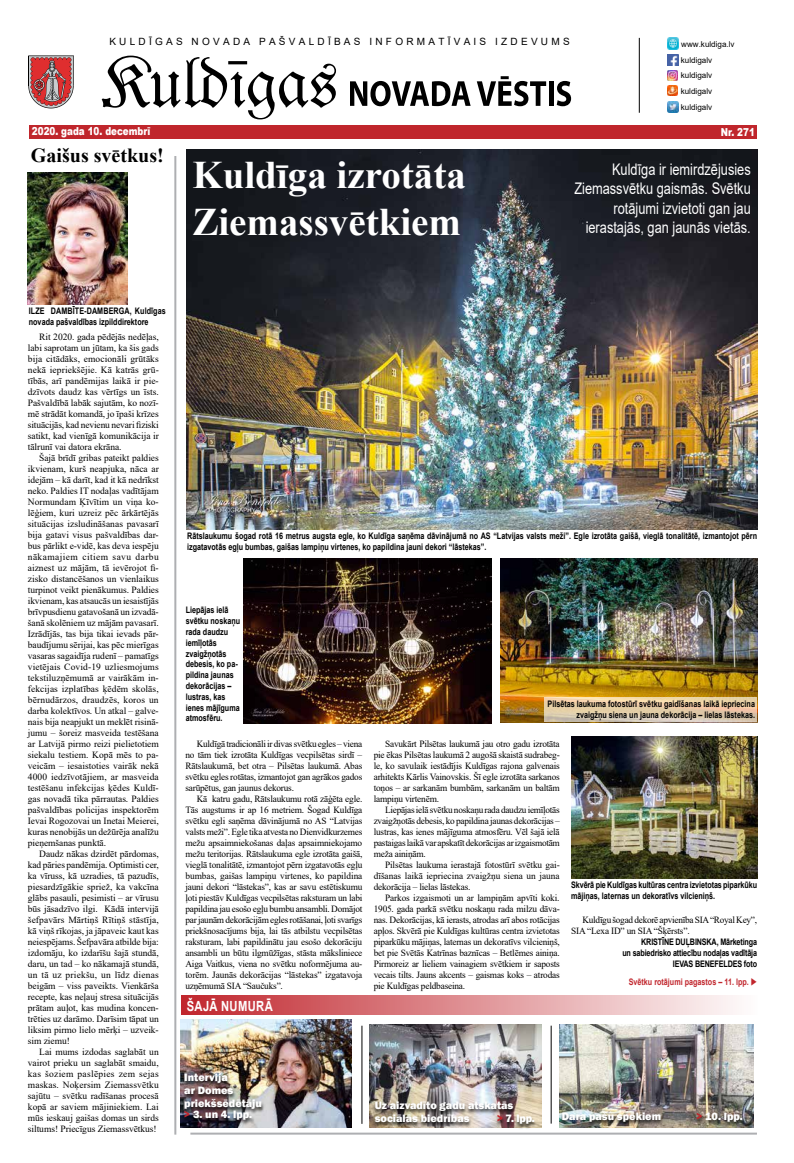
<style>
.page{position:relative;width:794px;height:1163px;background:#fff}
.page>*{position:absolute;margin:0;border:0;box-sizing:border-box;transform-origin:0 0}
.t1{font:700 39px/46.8px "Times New Roman";color:#fff}
.t2{font:700 20px "Times New Roman";color:#000}
.t3{font:16px/19.2px "Arial";color:#fff;text-align:right;scale:.8 1}
.t4{font:700 14px "Arial";letter-spacing:.035em;color:#fff;scale:.8 1}
.t5{font:800 11px/13px "Franklin Gothic";color:#fff}
.t6{font:900 11px "Arial";color:#fff;scale:.8 1}
.t7{font:10px "Arial";letter-spacing:.325em;color:#000}
.t8{font:9.5px/11px "Times New Roman";letter-spacing:-.02em;color:#000;text-align:justify}
.t9{font:700 9px/10.8px "Arial";color:#000;scale:.8 1}
.t10{font:700 9px/11px "Arial";letter-spacing:-.02em;color:#000;text-align:right;scale:.8 1}
.t11{font:700 9px "Arial";color:#c1262d;scale:.8 1}
.t12{font:8.1px "Arial";color:#000}
.s1{font-family:"Arial";font-weight:900;color:#c1262d}
</style>
<div class="page">
<img style="left:500px;top:558px;width:257px;height:164px">
<svg style="left:544px;top:697px;width:213px;height:24px;background:#e6ceab"></svg>
<img style="left:181px;top:1019px;width:171px;height:107px">
<img style="left:559px;top:1024px;width:194px;height:102px">
<img style="left:370px;top:1024px;width:171px;height:102px">
<div style="left:29px;top:125px;width:728px;height:14px;background:#c0262c"></div>
<hr style="left:174px;top:156px;width:2px;height:978px;background:#aeafb2">
<div style="left:181px;top:995px;width:576px;height:19px;background:linear-gradient(to right,#c1262d,#fefcfc)"></div>
<hr style="left:190px;top:1132px;width:567px;height:2px;background:#aeafb2">
<svg style="left:102px;top:56px;width:234px;height:63px"></svg>
<svg style="left:350px;top:81px;width:120px;height:25px"></svg>
<svg style="left:477px;top:76px;width:69px;height:30px"></svg>
<div style="left:548px;top:81px;width:5px;height:25px;background:#000"></div>
<svg style="left:557px;top:81px;width:14px;height:25px"></svg>
<svg style="left:28px;top:55px;width:46px;height:53px;background:#b76869"></svg>
<hr style="left:639px;top:38px;width:1px;height:75px;background:#000">
<hr style="left:362px;top:1025px;width:1px;height:98px;background:#000">
<hr style="left:551px;top:1025px;width:1px;height:98px;background:#000">
<svg style="left:667px;top:38px;width:11px;height:74px"></svg>
<div style="left:372px;top:1101px;width:165px;height:28px;background:#000;opacity:.75"></div>
<div style="left:182px;top:1073px;width:82px;height:52px;background:#000;opacity:.75"></div>
<div style="left:559px;top:1111px;width:186px;height:16px;background:#000;opacity:.75"></div>
<img style="left:186px;top:149px;width:571px;height:380px">
<img style="left:244px;top:558px;width:247px;height:165px">
<img style="left:571px;top:736px;width:186px;height:142px">
<img style="left:28px;top:172px;width:99px;height:132px">
<p class="t7" style="left:109px;top:35px;width:462px">kuldīgas novada pašvaldības informatīvais izdevums</p>
<p class="t12" style="left:681px;top:38px;width:55px">www.kuldiga.lv</p>
<p class="t12" style="left:681px;top:54px;width:33px">kuldigalv</p>
<p class="t12" style="left:681px;top:101px;width:33px">kuldigalv</p>
<p class="t12" style="left:681px;top:70px;width:33px">kuldigalv</p>
<p class="t12" style="left:681px;top:85px;width:33px">kuldigalv</p>
<p class="t6" style="left:32px;top:123px;width:149px">2020. gada 10. decembrī</p>
<p class="t6" style="left:721px;top:124px;width:44px">Nr. 271</p>
<h2 class="t2" style="left:31px;top:141px;width:134px">Gaišus svētkus!</h2>
<h1 class="t1" style="left:192px;top:150px;width:275px">Kuldīga izrotāta<br>Ziemassvētkiem</h1>
<h3 class="t3" style="left:574px;top:160px;width:222px">Kuldīga ir iemirdzējusies<br>Ziemassvētku gaismās. Svētku rotājumi izvietoti gan jau ierastajās, gan jaunās vietās.</h3>
<p class="t9" style="left:29px;top:305px;width:173px">ILZE DAM BĪTE-DAM BERGA, Kuldīgas novada pašvaldības izpilddirektore</p>
<p class="t8" style="left:28px;top:330px;width:132px;text-indent:11px">Rit 2020. gada pēdējās nedēļas, labi saprotam un jūtam, ka šis gads bija citādāks, emocionāli grūtāks nekā iepriekšējie. Kā katrās grū&shy;tībās, arī pandēmijas laikā ir pie&shy;dzīvots daudz kas vērtīgs un īsts.<br>Pašvaldībā labāk sajutām, ko nozī&shy;mē strādāt komandā, jo īpaši krīzes situācijās, kad nevienu nevari fiziski satikt, kad vienīgā komunikācija ir tālrunī vai datora ekrāna.</p>
<p class="t8" style="left:28px;top:451px;width:132px;text-indent:11px">Šajā brīdī gribas pateikt paldies ikvienam, kurš neapjuka, nāca ar idejām – kā darīt, kad it kā nedrīkst neko. Paldies IT nodaļas vadītājam Normundam Ķīvītim un viņa ko&shy;lēģiem, kuri uzreiz pēc ārkārtējās situācijas izsludināšanas pavasarī bija gatavi visus pašvaldības dar&shy;bus pārlikt e-vidē, kas deva iespēju nākamajiem citiem savu darbu aiznest uz mājām, tā ievērojot fi&shy;zisko distancēšanos un vienlaikus turpinot veikt pienākumus. Paldies ikvienam, kas atsaucās un iesaistījās brīvpusdienu gatavošanā un izvadā&shy;šanā skolēniem uz mājām pavasarī.<br>Izrādījās, tas bija tikai ievads pār&shy;baudījumu sērijai, kas pēc mierīgas vasaras sagaidīja rudenī – pamatīgs vietējais Covid-19 uzliesmojums tekstiluzņēmumā ar vairākām in&shy;fekcijas izplatības ķēdēm skolās, bērnudārzos, draudzēs, koros un darba kolektīvos. Un atkal – galve&shy;nais bija neapjukt un meklēt risinā&shy;jumu – šoreiz masveida testēšana ar Latvijā pirmo reizi pielietotiem siekalu testiem. Kopā mēs to pa&shy;veicām – iesaistoties vairāk nekā 4000 iedzīvotājiem, ar masveida testēšanu infekcijas ķēdes Kuldī&shy;gas novadā tika pārrautas. Paldies pašvaldības policijas inspektorēm Ievai Rogozovai un Inetai Meierei, kuras nenobijās un dežūrēja analīžu pieņemšanas punktā.</p>
<p class="t8" style="left:28px;top:847px;width:132px;text-indent:11px">Daudz nākas dzirdēt pārdomas, kad pāries pandēmija. Optimisti cer, ka vīruss, kā uzradies, tā pazudīs, piesardzīgākie spriež, ka vakcīna glābs pasauli, pesimisti – ar vīrusu būs jāsadzīvo ilgi. Kādā intervijā šefpavārs Mārtiņš Rītiņš stāstīja, kā viņš rīkojas, ja jāpaveic kaut kas neiespējams. Šefpavāra atbilde bija: izdomāju, ko izdarīšu šajā stundā, daru, un tad – ko nākamajā stundā, un tā uz priekšu, un līdz dienas beigām – viss paveikts. Vienkārša recepte, kas neļauj stresa situācijās prātam auļot, kas mudina koncen&shy;trēties uz darāmo. Darīsim tāpat un liksim pirmo lielo mērķi – uzveik&shy;sim ziemu!</p>
<p class="t8" style="left:28px;top:1045px;width:132px;text-indent:11px">Lai mums izdodas saglabāt un vairot prieku un saglabāt smaidu, kas šoziem paslēpies zem sejas maskas. Noķersim Ziemassvētku sajūtu – svētku radīšanas procesā kopā ar saviem mājiniekiem. Lai mūs ieskauj gaišas domas un sirds siltums! Priecīgus Ziemassvētkus!</p>
<p class="t9" style="left:187px;top:530px;width:714px">Rātslaukumu šogad rotā 16 metrus augsta egle, ko Kuldīga saņēma dāvinājumā no AS “Latvijas valsts meži”. Egle izrotāta gaišā, vieglā tonalitātē, izmantojot pērn izgatavotās egļu bumbas, gaišas lampiņu virtenes, ko papildina jauni dekori “lāstekas”.</p>
<p class="t9" style="left:186px;top:604px;width:70px">Liepājas ielā svētku noskaņu rada daudzu iemīļotās zvaigžņotās debesis, ko pa&shy;pildina jaunas dekorācijas – lustras, kas ienes mājīguma atmosfēru.</p>
<p class="t8" style="left:185px;top:737px;width:178px;text-indent:11px">Kuldīgā tradicionāli ir divas svētku egles – viena no tām tiek izrotāta Kuldīgas vecpilsētas sirdī – Rātslaukumā, bet otra – Pilsētas laukumā. Abas svētku egles rotātas, izmantojot gan agrākos gados sarūpētus, gan jaunus dekorus.</p>
<p class="t8" style="left:185px;top:792px;width:178px;text-indent:11px">Kā katru gadu, Rātslaukumu rotā zāģēta egle.<br>Tās augstums ir ap 16 metriem. Šogad Kuldīga svētku egli saņēma dāvinājumā no AS “Latvijas valsts meži”. Egle tika atvesta no Dienvidkurzemes mežu apsaimniekošanas daļas apsaimniekojamo mežu teritorijas. Rātslaukuma egle izrotāta gaišā, vieglā tonalitātē, izmantojot pērn izgatavotās egļu bumbas, gaišas lampiņu virtenes, ko papildina jauni dekori “lāstekas”, kas ar savu estētiskumu ļoti piestāv Kuldīgas vecpilsētas raksturam un labi papildina jau esošo egļu bumbu ansambli. Domājot par jaunām dekorācijām egles rotāšanai, ļoti svarīgs priekšnosacījums bija, lai tās atbilstu vecpilsētas raksturam, labi papildinātu jau esošo dekorāciju ansambli un būtu ilgmūžīgas, stāsta māksliniece Aiga Vaitkus, viena no svētku noformējuma au&shy;torēm. Jaunās dekorācijas “lāstekas” izgatavoja uzņēmumā SIA “Saučuks”.</p>
<h3 class="t4" style="left:187px;top:995px;width:109px">šajā numurā</h3>
<p class="t9" style="left:547px;top:698px;width:261px;text-align:right">Pilsētas laukuma fotostūrī svētku gaidīšanas laikā iepriecina zvaigžņu siena un jauna dekorācija – lielas lāstekas.</p>
<p class="t8" style="left:374px;top:737px;width:187px;text-indent:11px">Savukārt Pilsētas laukumā jau otro gadu izrotāta pie ēkas Pilsētas laukumā 2 augošā skaistā sudrabeg&shy;le, ko savulaik iestādījis Kuldīgas rajona galvenais arhitekts Kārlis Vainovskis. Šī egle izrotāta sarkanos toņos – ar sarkanām bumbām, sarkanām un baltām lampiņu virtenēm.</p>
<p class="t8" style="left:374px;top:803px;width:188px;text-indent:11px">Liepājas ielā svētku noskaņu rada daudzu iemīļotās zvaigžņotās debesis, ko papildina jaunas dekorācijas – lustras, kas ienes mājīguma atmosfēru. Vēl šajā ielā pastaigas laikā var apskatīt dekorācijas ar izgaismotām meža ainiņām.</p>
<p class="t8" style="left:374px;top:858px;width:187px;text-indent:11px">Pilsētas laukuma ierastajā fotostūrī svētku gai&shy;dīšanas laikā iepriecina zvaigžņu siena un jauna dekorācija – lielas lāstekas.</p>
<p class="t8" style="left:374px;top:891px;width:187px;text-indent:11px">Parkos izgaismoti un ar lampiņām apvīti koki.<br>1905. gada parkā svētku noskaņu rada milzu dāva&shy;nas. Dekorācijas, kā ierasts, atrodas arī abos rotācijas apļos. Skvērā pie Kuldīgas kultūras centra izvietotas piparkūku mājiņas, laternas un dekoratīvs vilcieniņš, bet pie Svētās Katrīnas baznīcas – Betlēmes ainiņa.<br>Pirmoreiz ar lieliem vainagiem svētkiem ir saposts vecais tilts. Jauns akcents – gaismas koks – atrodas pie Kuldīgas peldbaseina.</p>
<p class="t9" style="left:571px;top:879px;width:234px">Skvērā pie Kuldīgas kultūras centra izvietotas piparkūku mājiņas, laternas un dekoratīvs vilcieniņš.</p>
<p class="t8" style="left:571px;top:913px;width:187px;text-indent:11px">Kuldīgu šogad dekorē apvienība SIA “Royal Key”,<br>SIA “Lexa ID” un SIA “Šķērsts”.</p>
<p class="t10" style="left:622px;top:936px;width:170px">KRISTĪNE DUĻBINSKA, Mārketinga<br>un sabiedrisko attiecību nodaļas vadītāja<br>IEVAS BENEFELDES foto</p>
<p class="t11" style="left:628px;top:975px;width:162px">Svētku rotājumi pagastos – 11. lpp. ◆</p>
<p class="t5" style="left:184px;top:1070px;width:79px">Intervija<br>ar Domes priekšsēdētāju</p>
<p class="t5" style="left:184px;top:1107px;width:69px"><span class="s1">&gt;</span> 3. un 4. lpp.</p>
<p class="t5" style="left:562px;top:1109px;width:101px">Dara pašu spēkiem</p>
<p class="t5" style="left:696px;top:1109px;width:48px"><span class="s1">&gt;</span> 10. lpp.</p>
<p class="t5" style="left:375px;top:1098px;width:140px">Uz aizvadīto gadu atskatās sociālās biedrības</p>
<p class="t5" style="left:497px;top:1111px;width:39px"><span class="s1">&gt;</span> 7. lpp.</p>
</div>
